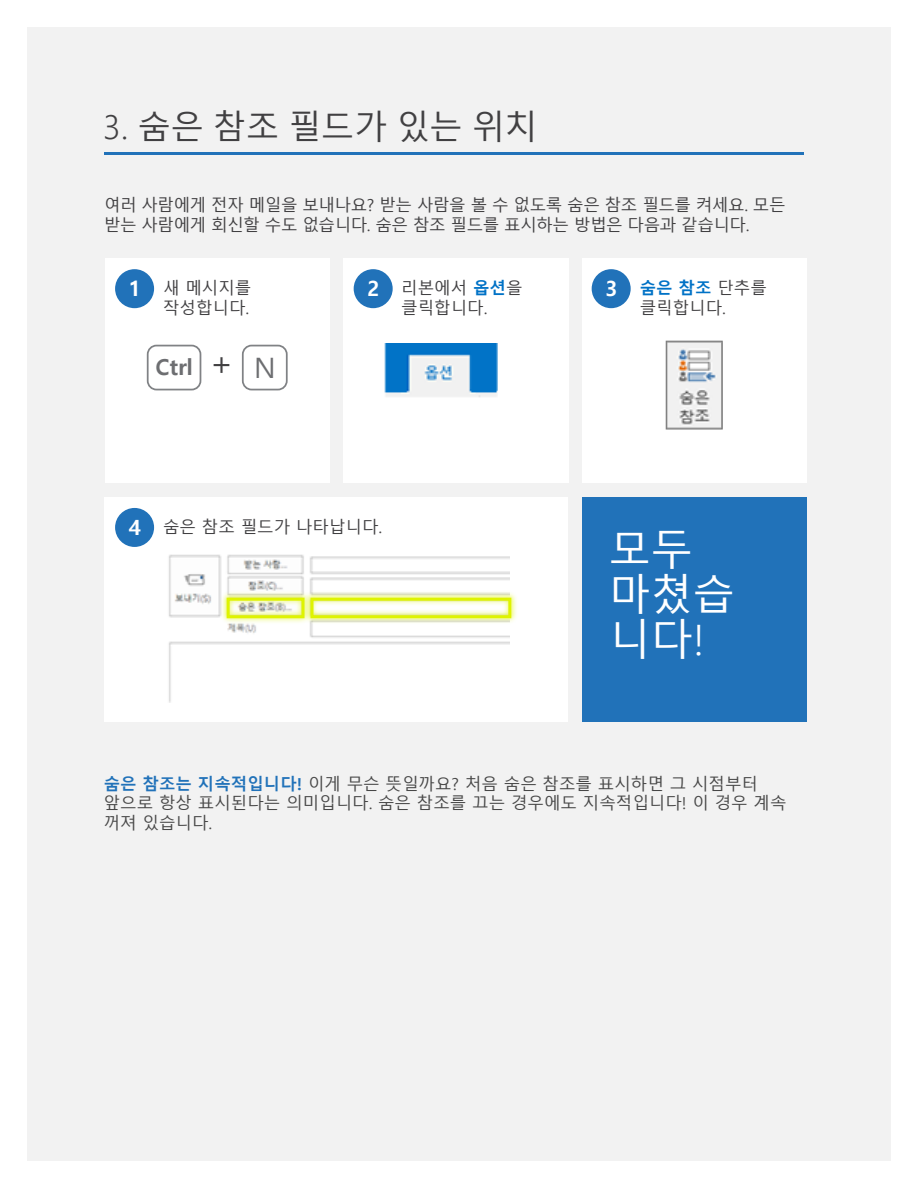
<style>
.page{position:relative;width:918px;height:1188px;background:#fff}
.page>*{position:absolute;margin:0;border:0;box-sizing:border-box;transform-origin:0 0}
.t1{font:42px/45px "Malgun Gothic";color:#fff}
.t2{font:33px "Malgun Gothic";color:#414042}
.t3{font:700 22.05px "Malgun Gothic";color:#6d6e71}
.t4{font:700 21px "Malgun Gothic";color:#fff}
.t5{font:16.5px/19.8px "Malgun Gothic";letter-spacing:-.025em;color:#414042}
.t6{font:16.5px/19.8px "Malgun Gothic";color:#474747}
.t7{font:16.5px/19.8px "Malgun Gothic";color:#414042}
.s1{font-weight:300}
.s2{font-weight:700;color:#0072c6}
.s3{font-weight:400;font-size:33.45px;color:#414042}
.s4{font-weight:400;font-size:28.2px}
.s5{font-weight:700;font-size:21px;color:#fff}
.s6{font-weight:700;color:#2172b9}
</style>
<div class="page">
<div style="left:27px;top:27px;width:864px;height:1134px;background:#f2f2f2"></div>
<hr style="left:105px;top:152px;width:699px;height:3px;background:#2172b9">
<div style="left:105px;top:258px;width:225px;height:225px;background:#fff"></div>
<div style="left:343px;top:258px;width:225px;height:225px;background:#fff"></div>
<div style="left:105px;top:497px;width:463px;height:225px;background:#fff"></div>
<div style="left:582px;top:258px;width:225px;height:225px;background:#fff"></div>
<div style="left:582px;top:497px;width:225px;height:225px;background:#2172b9"></div>
<div style="left:115px;top:269px;width:39px;height:39px;background:#2172b9;border-radius:50%"></div>
<div style="left:354px;top:269px;width:39px;height:39px;background:#2172b9;border-radius:50%"></div>
<div style="left:115px;top:508px;width:39px;height:39px;background:#2172b9;border-radius:50%"></div>
<div style="left:592px;top:269px;width:39px;height:39px;background:#2172b9;border-radius:50%"></div>
<div style="left:147px;top:345px;width:54px;height:45px;border:2px solid #808285;border-radius:9px"></div>
<div style="left:242px;top:345px;width:46px;height:45px;border:2px solid #808285;border-radius:9px"></div>
<img style="left:385px;top:344px;width:112px;height:53px">
<img style="left:668px;top:343px;width:53px;height:85px">
<div style="left:666px;top:341px;width:57px;height:89px;border:1px solid #7d7d7d"></div>
<img style="left:169px;top:554px;width:3px;height:148px">
<img style="left:172px;top:554px;width:83px;height:91px">
<img style="left:255px;top:554px;width:262px;height:91px">
<h2 class="t2" style="left:103px;top:109px;width:436px"><span class="s1">3.</span> 숨은 참조 필드가 있는 위치</h2>
<p class="t5" style="left:104px;top:195px;width:683px">여러 사람에게 전자 메일을 보내나요? 받는 사람을 볼 수 없도록 숨은 참조 필드를 켜세요. 모든 받는 사람에게 회신할 수도 없습니다. 숨은 참조 필드를 표시하는 방법은 다음과 같습니다.</p>
<p class="t7" style="left:163px;top:279px;width:90px">새 메시지를 작성합니다.</p>
<p class="t7" style="left:401px;top:279px;width:123px">리본에서 <span class="s2">옵션</span>을 클릭합니다.</p>
<p class="t4" style="left:129px;top:276px;width:14px">1</p>
<p class="t4" style="left:367px;top:276px;width:14px">2</p>
<h3 class="t3" style="left:156px;top:354px;width:122px">Ctrl <span class="s3">+</span> <span class="s4">N</span></h3>
<p class="t7" style="left:129px;top:517px;width:255px"><span class="s5">4</span> 숨은 참조 필드가 나타납니다.</p>
<p class="t4" style="left:605px;top:276px;width:14px">3</p>
<p class="t5" style="left:640px;top:279px;width:129px"><span class="s2">숨은 참조</span> 단추를 클릭합니다.</p>
<h1 class="t1" style="left:609px;top:528px;width:127px">모두 마쳤습 니다<span class="s1">!</span></h1>
<p class="t6" style="left:104px;top:774px;width:684px"><span class="s6">숨은 참조는 지속적입니다!</span> 이게 무슨 뜻일까요? 처음 숨은 참조를 표시하면 그 시점부터 앞으로 항상 표시된다는 의미입니다. 숨은 참조를 끄는 경우에도 지속적입니다! 이 경우 계속 꺼져 있습니다.</p>
</div>
